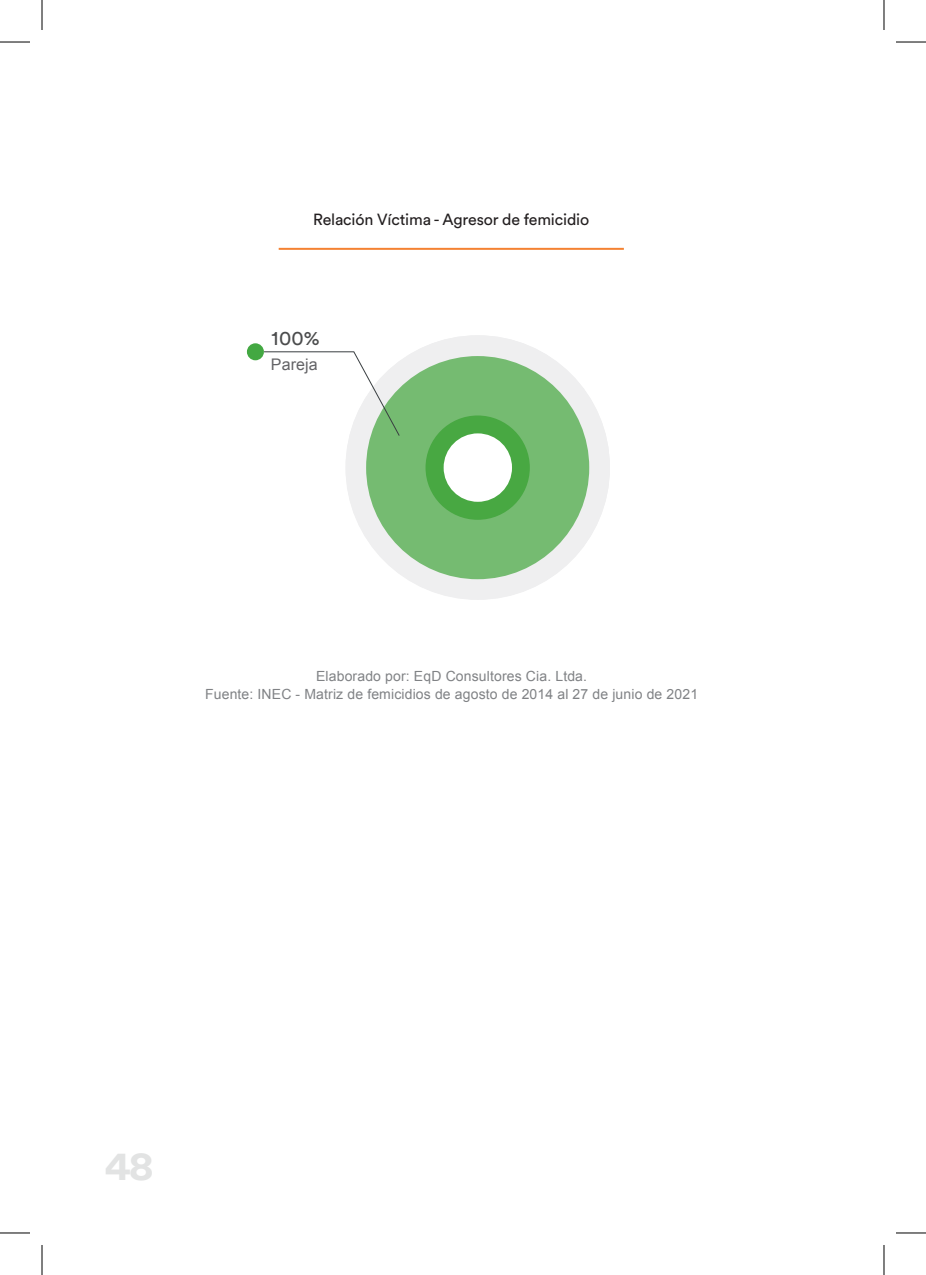
<style>
.page{position:relative;width:926px;height:1275px;background:#fff}
.page>*{position:absolute;margin:0;border:0;box-sizing:border-box;transform-origin:0 0}
.t1{font:700 40.4px "Circular Std";color:#e2e3e3;scale:1.09 1}
.t2{font:20px "Circular Std";color:#4b4c4d}
.t3{font:16px "Circular Std";letter-spacing:-.01em;color:#231f20}
.t4{font:16px "Arial";letter-spacing:.01em;color:#636366}
.t5{font:14px/18px "Arial";letter-spacing:.01em;color:#808285;text-align:center}
</style>
<div class="page">
<svg style="left:346px;top:335px;width:264px;height:264px;fill:#efeff0"></svg>
<div style="left:366px;top:356px;width:223px;height:223px;background:#75bb71;border-radius:50%"></div>
<div style="left:425px;top:415px;width:105px;height:105px;background:#48a842;border-radius:50%"></div>
<div style="left:444px;top:433px;width:68px;height:69px;background:#fff;border-radius:50%"></div>
<hr style="left:279px;top:248px;width:345px;height:2px;background:#f48232">
<svg style="left:263px;top:351px;width:138px;height:86px"></svg>
<div style="left:247px;top:343px;width:17px;height:17px;background:#43a842;border-radius:50%"></div>
<hr style="left:0;top:42px;width:30px;height:1px;background:#000">
<hr style="left:896px;top:42px;width:30px;height:1px;background:#000">
<hr style="left:0;top:1232px;width:30px;height:1px;background:#000">
<hr style="left:896px;top:1232px;width:30px;height:1px;background:#000">
<hr style="left:42px;top:0;width:1px;height:30px;background:#000">
<hr style="left:42px;top:1245px;width:1px;height:30px;background:#000">
<hr style="left:884px;top:0;width:1px;height:30px;background:#000">
<hr style="left:884px;top:1245px;width:1px;height:30px;background:#000">
<p class="t3" style="left:313px;top:210px;width:277px">Relación Víctima - Agresor de femicidio</p>
<h2 class="t2" style="left:272px;top:326px;width:50px">100%</h2>
<p class="t4" style="left:271px;top:354px;width:49px">Pareja</p>
<p class="t5" style="left:205px;top:667px;width:494px">Elaborado por: EqD Consultores Cia. Ltda.<br>Fuente: INEC - Matriz de femicidios de agosto de 2014 al 27 de junio de 2021</p>
<h1 class="t1" style="left:104px;top:1139px;width:47px">48</h1>
</div>
